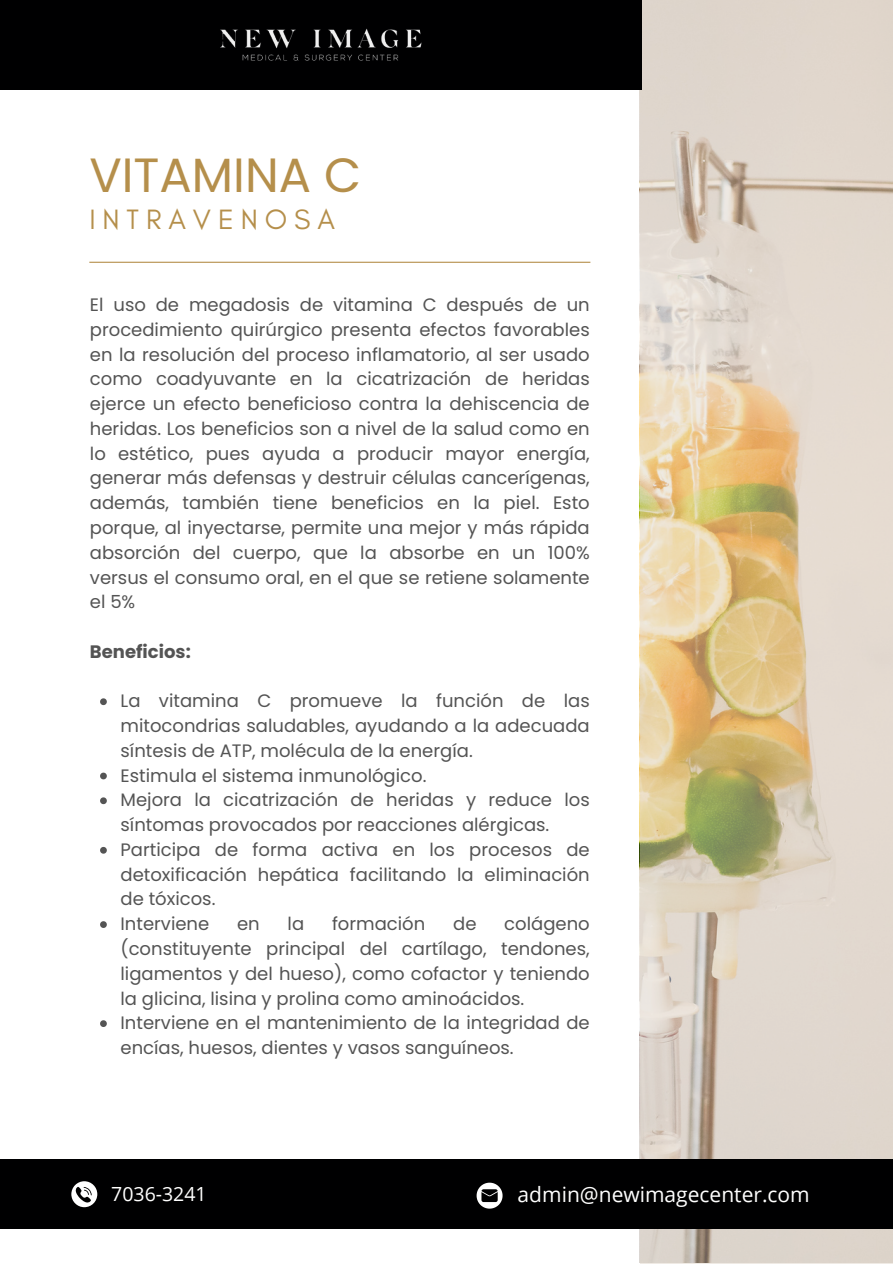
<style>
.page{position:relative;width:893px;height:1264px;background:#fff}
.page>*{position:absolute;margin:0;border:0;box-sizing:border-box;transform-origin:0 0}
.t1{font:48px "Poppins";color:#b58f4b}
.t2{font:28.5px "Glacial Indifference";letter-spacing:.24em;color:#b58f4b}
.t3{font:21px "Open Sans";color:#fff}
.t4{font:19.5px "Open Sans";color:#fff}
.t5{font:18px/24.8px "Poppins";color:#545454;text-align:justify}
.t6{font:700 18px "Poppins";color:#545454}
</style>
<div class="page">
<svg style="left:640px;top:0;width:252px;height:1263px;background:#dccfb9"></svg>
<div style="left:0;top:1159px;width:892px;height:69px;background:#000001"></div>
<div style="left:0;top:0;width:641px;height:89px;background:#000001"></div>
<hr style="left:89px;top:262px;width:501px;height:1px;background:#b58f4b">
<svg style="left:71px;top:1181px;width:26px;height:26px"></svg>
<svg style="left:476px;top:1182px;width:26px;height:26px"></svg>
<img style="left:220px;top:28px;width:202px;height:33px">
<svg style="left:100px;top:698px;width:7px;height:7px"></svg>
<svg style="left:100px;top:772px;width:7px;height:7px"></svg>
<svg style="left:100px;top:797px;width:7px;height:7px"></svg>
<svg style="left:100px;top:847px;width:7px;height:6px"></svg>
<svg style="left:100px;top:921px;width:7px;height:7px"></svg>
<svg style="left:100px;top:1020px;width:7px;height:7px"></svg>
<h1 class="t1" style="left:89px;top:141px;width:273px">VITAMINA C</h1>
<p class="t2" style="left:89px;top:202px;width:247px">INTRAVENOSA</p>
<h4 class="t5" style="left:90px;top:292px;width:501px">El uso de megadosis de vitamina C después de un procedimiento quirúrgico presenta efectos favorables en la resolución del proceso inflamatorio, al ser usado como coadyuvante en la cicatrización de heridas ejerce un efecto beneficioso contra la dehiscencia de heridas. Los beneficios son a nivel de la salud como en lo estético, pues ayuda a producir mayor energía, generar más defensas y destruir células cancerígenas, además, también tiene beneficios en la piel. Esto porque, al inyectarse, permite una mejor y más rápida absorción del cuerpo, que la absorbe en un 100% versus el consumo oral, en el que se retiene solamente el 5%</h4>
<p class="t6" style="left:90px;top:639px;width:102px">Beneficios:</p>
<p class="t5" style="left:120px;top:688px;width:470px">La vitamina C promueve la función de las mitocondrias saludables, ayudando a la adecuada síntesis de ATP, molécula de la energía.</p>
<p class="t5" style="left:120px;top:763px;width:307px">Estimula el sistema inmunológico.</p>
<p class="t5" style="left:120px;top:787px;width:470px">Mejora la cicatrización de heridas y reduce los síntomas provocados por reacciones alérgicas.</p>
<p class="t5" style="left:120px;top:837px;width:470px">Participa de forma activa en los procesos de detoxificación hepática facilitando la eliminación de tóxicos.</p>
<p class="t5" style="left:120px;top:911px;width:90px">Interviene</p>
<p class="t5" style="left:237px;top:911px;width:24px">en</p>
<p class="t5" style="left:287px;top:911px;width:18px">la</p>
<p class="t5" style="left:332px;top:911px;width:95px">formación</p>
<p class="t5" style="left:453px;top:911px;width:25px">de</p>
<p class="t5" style="left:120px;top:911px;width:470px;text-indent:384px">colágeno (constituyente principal del cartílago, tendones, ligamentos y del hueso), como cofactor y teniendo la glicina, lisina y prolina como aminoácidos.</p>
<p class="t5" style="left:120px;top:1010px;width:470px">Interviene en el mantenimiento de la integridad de encías, huesos, dientes y vasos sanguíneos.</p>
<h3 class="t4" style="left:111px;top:1180px;width:97px">7036-3241</h3>
<h2 class="t3" style="left:517px;top:1179px;width:294px">admin@newimagecenter.com</h2>
</div>
